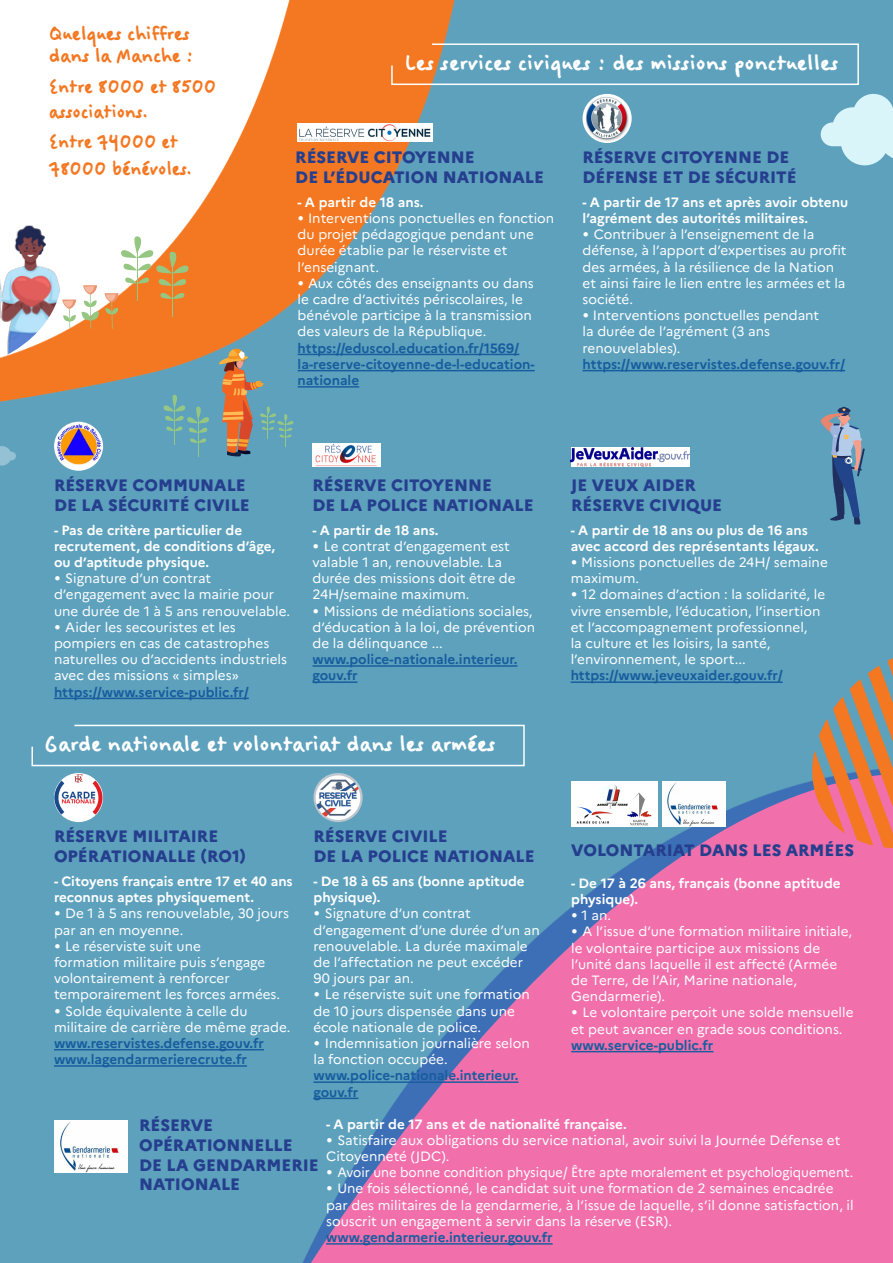
<style>
.page{position:relative;width:893px;height:1263px;background:#fff}
.page>*{position:absolute;margin:0;border:0;box-sizing:border-box;transform-origin:0 0}
.t1{font:700 27px "Felt Tip Woman";color:#fff;scale:.93 1}
.t2{font:700 24px "Felt Tip Woman";color:#f47721;scale:.91 1}
.t3{font:700 24px "Felt Tip Woman";color:#f47721;scale:.78 1}
.t4{font:700 24px "Felt Tip Woman";color:#f47721;scale:.86 1}
.t5{font:700 24px "Felt Tip Woman";color:#f47721;scale:.87 1}
.t6{font:800 16.5px/19.8px "Marianne";color:#253f8e}
.t7{font:13.5px/16.2px "Marianne";color:#fff}
.t8{font:700 13.5px/16.2px "Marianne";color:#fff}
.t9{font:700 13.5px/16.2px "Marianne";color:#175d9e}
.t10{font:13.5px "Marianne";color:#fff;scale:.95 1}
.s1{font-family:"Arial";font-weight:900}
</style>
<div class="page">
<img style="left:0;top:0;width:893px;height:1263px">
<hr style="left:298px;top:354px;width:221px;height:1px;background:#175d9e">
<hr style="left:298px;top:370px;width:237px;height:1px;background:#175d9e">
<hr style="left:298px;top:386px;width:61px;height:2px;background:#175d9e">
<hr style="left:313px;top:665px;width:205px;height:2px;background:#175d9e">
<hr style="left:313px;top:681px;width:44px;height:2px;background:#175d9e">
<hr style="left:571px;top:681px;width:212px;height:2px;background:#175d9e">
<hr style="left:583px;top:370px;width:262px;height:1px;background:#175d9e">
<hr style="left:54px;top:698px;width:195px;height:1px;background:#175d9e">
<hr style="left:54px;top:1049px;width:210px;height:1px;background:#175d9e">
<hr style="left:54px;top:1065px;width:193px;height:2px;background:#175d9e">
<img style="left:0;top:438px;width:16px;height:165px">
<img style="left:298px;top:123px;width:135px;height:19px">
<img style="left:0;top:226px;width:62px;height:132px">
<svg style="left:390px;top:43px;width:470px;height:43px;background:#77a2b1"></svg>
<svg style="left:31px;top:724px;width:494px;height:43px;background:#68a7c1"></svg>
<img style="left:583px;top:94px;width:49px;height:49px;border-radius:25px">
<img style="left:54px;top:422px;width:49px;height:49px;border-radius:25px">
<img style="left:54px;top:773px;width:49px;height:49px;border-radius:25px">
<img style="left:312px;top:444px;width:69px;height:22px">
<img style="left:571px;top:447px;width:118px;height:19px">
<svg style="left:820px;top:407px;width:45px;height:117px;background:#6389aa"></svg>
<img style="left:54px;top:1121px;width:74px;height:52px">
<svg style="left:218px;top:348px;width:76px;height:108px;background:#869391"></svg>
<hr style="left:174px;top:407px;width:1px;height:38px;background:#96c782">
<svg style="left:163px;top:394px;width:46px;height:49px;background:#68a8b0"></svg>
<hr style="left:198px;top:419px;width:1px;height:37px;background:#96c782">
<svg style="left:62px;top:236px;width:127px;height:93px"></svg>
<svg style="left:821px;top:94px;width:72px;height:71px;background:#b4dce7"></svg>
<svg style="left:293px;top:743px;width:600px;height:520px;background:#b380b2"></svg>
<img style="left:572px;top:781px;width:86px;height:45px">
<img style="left:662px;top:781px;width:64px;height:45px">
<hr style="left:313px;top:1081px;width:205px;height:2px;background:#175d9e">
<hr style="left:313px;top:1098px;width:45px;height:1px;background:#175d9e">
<hr style="left:571px;top:1051px;width:142px;height:1px;background:#175d9e">
<hr style="left:326px;top:1243px;width:227px;height:1px;background:#175d9e">
<svg style="left:811px;top:655px;width:82px;height:193px;background:#b98476"></svg>
<p class="t2" style="left:49px;top:20px;width:156px">Quelques chiffres</p>
<p class="t3" style="left:49px;top:72px;width:216px">Entre 8000 et 8500</p>
<p class="t5" style="left:49px;top:98px;width:116px">associations.</p>
<p class="t3" style="left:49px;top:127px;width:167px">Entre 74000 et</p>
<p class="t4" style="left:49px;top:155px;width:168px">78000 bénévoles.</p>
<p class="t2" style="left:49px;top:41px;width:161px">dans la Manche :</p>
<p class="t6" style="left:54px;top:475px;width:193px">RÉSERVE COMMUNALE</p>
<p class="t6" style="left:54px;top:495px;width:197px">DE LA SÉCURITÉ CIVILE</p>
<p class="t1" style="left:404px;top:47px;width:469px">Les services civiques : des missions ponctuelles</p>
<p class="t6" style="left:295px;top:147px;width:181px">RÉSERVE CITOYENNE</p>
<p class="t6" style="left:295px;top:167px;width:250px">DE L’ÉDUCATION NATIONALE</p>
<p class="t8" style="left:298px;top:194px;width:127px">- A partir de 18 ans.</p>
<p class="t7" style="left:298px;top:210px;width:258px"><span class="s1">•</span> Interventions ponctuelles en fonction du projet pédagogique pendant une durée établie par le réserviste et l’enseignant.</p>
<p class="t7" style="left:298px;top:275px;width:238px"><span class="s1">•</span> Aux côtés des enseignants ou dans le cadre d’activités périscolaires, le bénévole participe à la transmission des valeurs de la République.</p>
<p class="t9" style="left:298px;top:340px;width:239px">https://eduscol.education.fr/1569/ la-reserve-citoyenne-de-l-education&shy;nationale</p>
<p class="t6" style="left:583px;top:147px;width:216px">RÉSERVE CITOYENNE DE<br>DÉFENSE ET DE SÉCURITÉ</p>
<p class="t8" style="left:583px;top:194px;width:267px">- A partir de 17 ans et après avoir obtenu l’agrément des autorités militaires.</p>
<p class="t7" style="left:583px;top:226px;width:265px"><span class="s1">•</span> Contribuer à l’enseignement de la défense, à l’apport d’expertises au profit des armées, à la résilience de la Nation et ainsi faire le lien entre les armées et la société.</p>
<p class="t7" style="left:583px;top:307px;width:238px"><span class="s1">•</span> Interventions ponctuelles pendant la durée de l’agrément (3 ans renouvelables).</p>
<p class="t9" style="left:583px;top:356px;width:264px">https://www.reservistes.defense.gouv.fr/</p>
<p class="t6" style="left:313px;top:475px;width:181px">RÉSERVE CITOYENNE</p>
<p class="t6" style="left:313px;top:495px;width:223px">DE LA POLICE NATIONALE</p>
<p class="t6" style="left:571px;top:475px;width:126px">JE VEUX AIDER</p>
<p class="t6" style="left:571px;top:495px;width:152px">RÉSERVE CIVIQUE</p>
<p class="t8" style="left:54px;top:522px;width:223px">- Pas de critère particulier de recrutement, de conditions d’âge, ou d’aptitude physique.</p>
<p class="t7" style="left:54px;top:570px;width:238px"><span class="s1">•</span> Signature d’un contrat d’engagement avec la mairie pour une durée de 1 à 5 ans renouvelable.</p>
<p class="t7" style="left:54px;top:619px;width:235px"><span class="s1">•</span> Aider les secouristes et les pompiers en cas de catastrophes naturelles ou d’accidents industriels avec des missions « simples»</p>
<p class="t9" style="left:54px;top:684px;width:196px">https://www.service-public.fr/</p>
<p class="t8" style="left:313px;top:522px;width:127px">- A partir de 18 ans.</p>
<p class="t7" style="left:313px;top:538px;width:205px"><span class="s1">•</span> Le contrat d’engagement est valable 1 an, renouvelable. La durée des missions doit être de<br>24H/semaine maximum.</p>
<p class="t7" style="left:313px;top:603px;width:224px"><span class="s1">•</span> Missions de médiations sociales, d’éducation à la loi, de prévention de la délinquance ...</p>
<p class="t9" style="left:313px;top:651px;width:206px">www.police-nationale.interieur. gouv.fr</p>
<p class="t1" style="left:44px;top:728px;width:487px">Garde nationale et volontariat dans les armées</p>
<p class="t8" style="left:571px;top:522px;width:250px">- A partir de 18 ans ou plus de 16 ans avec accord des représentants légaux.</p>
<p class="t7" style="left:571px;top:554px;width:259px"><span class="s1">•</span> Missions ponctuelles de 24H/ semaine maximum.</p>
<p class="t7" style="left:571px;top:586px;width:256px"><span class="s1">•</span> 12 domaines d’action : la solidarité, le vivre ensemble, l’éducation, l’insertion et l’accompagnement professionnel,<br>la culture et les loisirs, la santé, l’environnement, le sport...</p>
<p class="t9" style="left:571px;top:667px;width:214px">https://www.jeveuxaider.gouv.fr/</p>
<p class="t6" style="left:54px;top:826px;width:166px">RÉSERVE MILITAIRE</p>
<p class="t6" style="left:54px;top:846px;width:194px">OPÉRATIONALLE (RO1)</p>
<p class="t8" style="left:54px;top:873px;width:240px">- Citoyens français entre 17 et 40 ans reconnus aptes physiquement.</p>
<p class="t7" style="left:54px;top:905px;width:237px"><span class="s1">•</span> De 1 à 5 ans renouvelable, 30 jours par an en moyenne.</p>
<p class="t7" style="left:54px;top:938px;width:228px"><span class="s1">•</span> Le réserviste suit une<br>formation militaire puis s’engage volontairement à renforcer temporairement les forces armées.</p>
<p class="t7" style="left:54px;top:1003px;width:238px"><span class="s1">•</span> Solde équivalente à celle du militaire de carrière de même grade.</p>
<p class="t9" style="left:54px;top:1035px;width:211px">www.reservistes.defense.gouv.fr</p>
<p class="t9" style="left:54px;top:1051px;width:194px">www.lagendarmerierecrute.fr</p>
<p class="t6" style="left:313px;top:826px;width:136px">RÉSERVE CIVILE</p>
<p class="t6" style="left:313px;top:846px;width:223px">DE LA POLICE NATIONALE</p>
<p class="t6" style="left:571px;top:840px;width:284px">VOLONTARIAT DANS LES ARMÉES</p>
<p class="t8" style="left:313px;top:873px;width:213px">- De 18 à 65 ans (bonne aptitude physique).</p>
<p class="t7" style="left:313px;top:905px;width:228px"><span class="s1">•</span> Signature d’un contrat d’engagement d’une durée d’un an renouvelable. La durée maximale de l’affectation ne peut excéder<br>90 jours par an.</p>
<p class="t7" style="left:313px;top:986px;width:218px"><span class="s1">•</span> Le réserviste suit une formation de 10 jours dispensée dans une école nationale de police.</p>
<p class="t7" style="left:313px;top:1035px;width:218px"><span class="s1">•</span> Indemnisation journalière selon la fonction occupée.</p>
<p class="t9" style="left:313px;top:1067px;width:206px">www.police-nationale.interieur. gouv.fr</p>
<p class="t8" style="left:571px;top:875px;width:271px">- De 17 à 26 ans, français (bonne aptitude physique).</p>
<p class="t7" style="left:571px;top:907px;width:41px"><span class="s1">•</span> 1 an.</p>
<p class="t7" style="left:571px;top:923px;width:282px"><span class="s1">•</span> A l’issue d’une formation militaire initiale, le volontaire participe aux missions de l’unité dans laquelle il est affecté (Armée de Terre, de l’Air, Marine nationale, Gendarmerie).</p>
<p class="t7" style="left:571px;top:1004px;width:284px"><span class="s1">•</span> Le volontaire perçoit une solde mensuelle et peut avancer en grade sous conditions.</p>
<p class="t9" style="left:571px;top:1037px;width:144px">www.service-public.fr</p>
<p class="t6" style="left:139px;top:1115px;width:155px">RÉSERVE<br>OPÉRATIONNELLE</p>
<p class="t6" style="left:139px;top:1155px;width:181px">DE LA GENDARMERIE<br>NATIONALE</p>
<p class="t8" style="left:326px;top:1116px;width:302px">- A partir de 17 ans et de nationalité française.</p>
<p class="t7" style="left:326px;top:1132px;width:516px"><span class="s1">•</span> Satisfaire aux obligations du service national, avoir suivi la Journée Défense et<br>Citoyenneté (JDC).</p>
<p class="t10" style="left:326px;top:1164px;width:556px"><span class="s1">•</span> Avoir une bonne condition physique/ Être apte moralement et psychologiquement.</p>
<p class="t7" style="left:326px;top:1180px;width:529px"><span class="s1">•</span> Une fois sélectionné, le candidat suit une formation de 2 semaines encadrée par des militaires de la gendarmerie, à l’issue de laquelle, s’il donne satisfaction, il souscrit un engagement à servir dans la réserve (ESR).</p>
<p class="t9" style="left:326px;top:1229px;width:228px">www.gendarmerie.interieur.gouv.fr</p>
</div>
